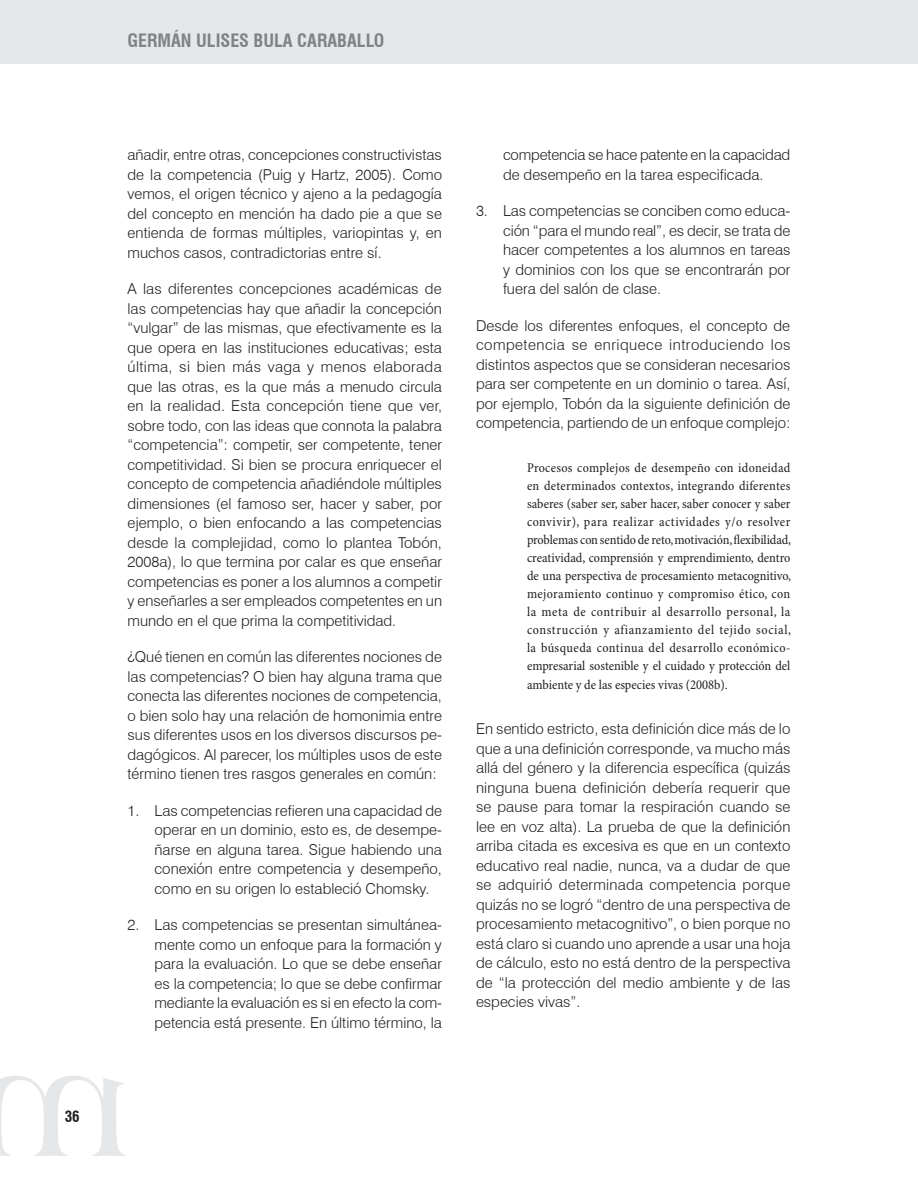
<style>
.page{position:relative;width:918px;height:1188px;background:#fff}
.page>*{position:absolute;margin:0;border:0;box-sizing:border-box;transform-origin:0 0}
.t1{font:700 condensed 18px "Swiss 721 BT";color:#808285}
.t2{font:300 15px/19.5px "Swiss 721 BT";color:#231f20;text-align:justify}
.t3{font:700 condensed 15px "Swiss 721 BT";color:#231f20}
.t4{font:condensed 13.5px/18px "Minion Pro";color:#231f20;text-align:justify}
</style>
<div class="page">
<div style="left:0;top:0;width:917px;height:64px;background:#e6e7e9"></div>
<p class="t3" style="left:65px;top:1107px;width:16px">36</p>
<p class="t1" style="left:128px;top:30px;width:258px">GERMÁN ULISES BULA CARABALLO</p>
<p class="t2" style="left:128px;top:145px;width:316px">añadir, entre otras, concepciones constructivistas de la competencia (Puig y Hartz, 2005). Como vemos, el origen técnico y ajeno a la pedagogía del concepto en mención ha dado pie a que se entienda de formas múltiples, variopintas y, en muchos casos, contradictorias entre sí.</p>
<p class="t2" style="left:128px;top:279px;width:316px">A las diferentes concepciones académicas de las competencias hay que añadir la concepción “vulgar” de las mismas, que efectivamente es la que opera en las instituciones educativas; esta última, si bien más vaga y menos elaborada que las otras, es la que más a menudo circula en la realidad. Esta concepción tiene que ver, sobre todo, con las ideas que connota la palabra “competencia”: competir, ser competente, tener competitividad. Si bien se procura enriquecer el concepto de competencia añadiéndole múltiples dimensiones (el famoso ser, hacer y saber, por ejemplo, o bien enfocando a las competencias desde la complejidad, como lo plantea Tobón, 2008a), lo que termina por calar es que enseñar competencias es poner a los alumnos a competir y enseñarles a ser empleados competentes en un mundo en el que prima la competitividad.</p>
<p class="t2" style="left:128px;top:647px;width:316px">¿Qué tienen en común las diferentes nociones de las competencias? O bien hay alguna trama que conecta las diferentes nociones de competencia, o bien solo hay una relación de homonimia entre sus diferentes usos en los diversos discursos pe&shy;dagógicos. Al parecer, los múltiples usos de este término tienen tres rasgos generales en común:</p>
<p class="t2" style="left:155px;top:801px;width:289px;text-indent:-27px">1. Las competencias refieren una capacidad de operar en un dominio, esto es, de desempe&shy;ñarse en alguna tarea. Sigue habiendo una conexión entre competencia y desempeño, como en su origen lo estableció Chomsky.</p>
<p class="t2" style="left:155px;top:915px;width:289px;text-indent:-27px">2. Las competencias se presentan simultánea&shy;mente como un enfoque para la formación y para la evaluación. Lo que se debe enseñar es la competencia; lo que se debe confirmar mediante la evaluación es si en efecto la com&shy;petencia está presente. En último término, la</p>
<p class="t2" style="left:503px;top:145px;width:289px">competencia se hace patente en la capacidad de desempeño en la tarea especificada.</p>
<p class="t2" style="left:503px;top:201px;width:289px;text-indent:-27px">3. Las competencias se conciben como educa&shy;ción “para el mundo real”, es decir, se trata de hacer competentes a los alumnos en tareas y dominios con los que se encontrarán por fuera del salón de clase.</p>
<p class="t2" style="left:476px;top:316px;width:316px">Desde los diferentes enfoques, el concepto de competencia se enriquece introduciendo los distintos aspectos que se consideran necesarios para ser competente en un dominio o tarea. Así, por ejemplo, Tobón da la siguiente definición de competencia, partiendo de un enfoque complejo:</p>
<p class="t4" style="left:527px;top:459px;width:266px">Procesos complejos de desempeño con idoneidad en determinados contextos, integrando diferentes saberes (saber ser, saber hacer, saber conocer y saber convivir), para realizar actividades y/o resolver problemas con sentido de reto, motivación, flexibilidad, creatividad, comprensión y emprendimiento, dentro de una perspectiva de procesamiento metacognitivo, mejoramiento continuo y compromiso ético, con la meta de contribuir al desarrollo personal, la construcción y afianzamiento del tejido social, la búsqueda continua del desarrollo económico&shy;empresarial sostenible y el cuidado y protección del</p>
<p class="t4" style="left:527px;top:676px;width:202px">ambiente y de las especies vivas (2008b).</p>
<p class="t2" style="left:476px;top:719px;width:316px">En sentido estricto, esta definición dice más de lo que a una definición corresponde, va mucho más allá del género y la diferencia específica (quizás ninguna buena definición debería requerir que se pause para tomar la respiración cuando se lee en voz alta). La prueba de que la definición arriba citada es excesiva es que en un contexto educativo real nadie, nunca, va a dudar de que se adquirió determinada competencia porque quizás no se logró “dentro de una perspectiva de procesamiento metacognitivo”, o bien porque no está claro si cuando uno aprende a usar una hoja de cálculo, esto no está dentro de la perspectiva de “la protección del medio ambiente y de las especies vivas”.</p>
</div>
